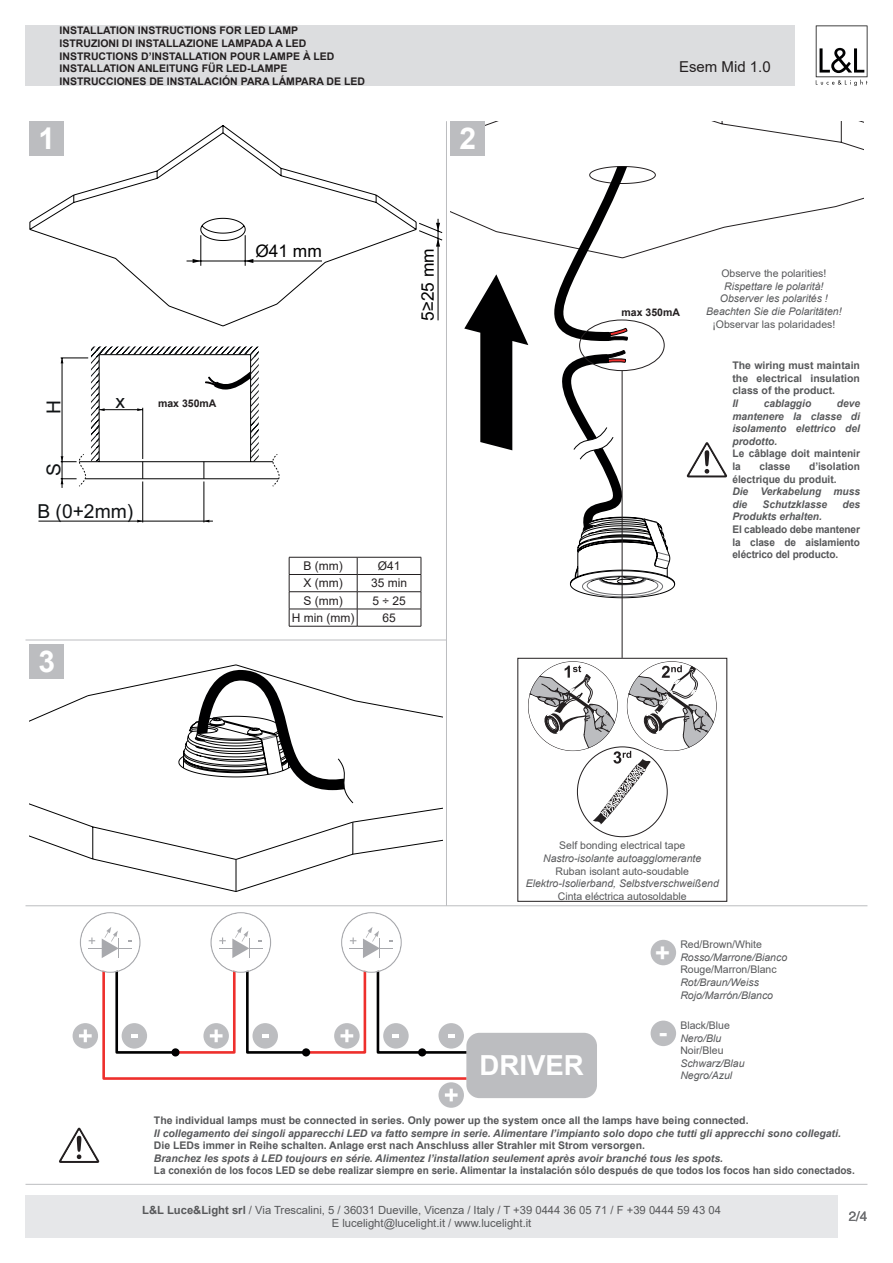
<style>
.page{position:relative;width:893px;height:1263px;background:#fff}
.page>*{position:absolute;margin:0;border:0;box-sizing:border-box;transform-origin:0 0}
.t1{font:700 30px "Arial";color:#fff}
.t2{font:700 27.6px "Arial";color:#fff}
.t3{font:700 25.5px "Arial";color:#fff}
.t4{font:19.2px "Arial";color:#101315}
.t5{font:17.4px "Arial";color:#000001}
.t6{font:15px "Arial";color:#231f20}
.t7{font:13.5px "Helvetica LT Std";color:#6c6d70}
.t8{font:12px "Arial";color:#231f20}
.t9{font:11.25px/12.8px "Arial";color:#57585a;text-align:center}
.t10{font:italic 700 10.5px/12.6px "Arial";color:#57585a;text-align:justify}
.t11{font:700 10.5px/12.6px "Arial";color:#57585a}
.t12{font:italic 10.5px "Arial";color:#57585a}
.t13{font:700 10.5px "Arial";color:#231f20}
.t14{font:10.5px "Arial";color:#57585a}
.t15{font:700 10.5px "Arial";color:#57585a;scale:.95 1}
.t16{font:700 10.5px/12.6px "Arial";color:#57585a;text-align:justify;scale:.96 1}
.s1{font-weight:700}
</style>
<div class="page">
<div style="left:26px;top:1195px;width:812px;height:42px;background:#e6e7e9"></div>
<div style="left:26px;top:26px;width:769px;height:60px;background:#dcdddf"></div>
<svg style="left:464px;top:274px;width:64px;height:176px"></svg>
<svg style="left:451px;top:121px;width:412px;height:136px"></svg>
<svg style="left:547px;top:166px;width:81px;height:175px"></svg>
<svg style="left:562px;top:350px;width:113px;height:248px"></svg>
<svg style="left:30px;top:664px;width:412px;height:215px"></svg>
<svg style="left:178px;top:669px;width:188px;height:223px"></svg>
<svg style="left:30px;top:125px;width:386px;height:201px"></svg>
<svg style="left:419px;top:219px;width:23px;height:101px"></svg>
<hr style="left:245px;top:235px;width:1px;height:31px;background:#000001">
<hr style="left:187px;top:261px;width:135px;height:1px;background:#000001">
<hr style="left:201px;top:235px;width:1px;height:31px;background:#000001">
<svg style="left:245px;top:259px;width:8px;height:4px"></svg>
<svg style="left:193px;top:259px;width:8px;height:4px"></svg>
<hr style="left:142px;top:481px;width:1px;height:41px;background:#000001">
<hr style="left:62px;top:358px;width:1px;height:130px;background:#000001">
<hr style="left:204px;top:481px;width:1px;height:41px;background:#000001">
<hr style="left:38px;top:521px;width:175px;height:1px;background:#000001">
<svg style="left:61px;top:346px;width:219px;height:140px"></svg>
<div style="left:30px;top:121px;width:34px;height:34px;background:#bcbdc0"></div>
<div style="left:30px;top:644px;width:34px;height:34px;background:#bcbdc0"></div>
<div style="left:451px;top:121px;width:34px;height:34px;background:#bcbdc0"></div>
<hr style="left:446px;top:121px;width:1px;height:785px;background:#bcbdc0">
<hr style="left:26px;top:1184px;width:841px;height:1px;background:#bcbdc0">
<hr style="left:26px;top:639px;width:420px;height:1px;background:#bcbdc0">
<hr style="left:26px;top:905px;width:841px;height:1px;background:#bcbdc0">
<hr style="left:289px;top:557px;width:68px;height:1px;background:#231f20">
<hr style="left:357px;top:557px;width:64px;height:1px;background:#231f20">
<hr style="left:289px;top:574px;width:68px;height:1px;background:#231f20">
<hr style="left:357px;top:574px;width:64px;height:1px;background:#231f20">
<hr style="left:289px;top:591px;width:68px;height:1px;background:#231f20">
<hr style="left:357px;top:591px;width:64px;height:1px;background:#231f20">
<hr style="left:289px;top:609px;width:68px;height:1px;background:#231f20">
<svg style="left:289px;top:557px;width:1px;height:69px"></svg>
<hr style="left:357px;top:609px;width:64px;height:1px;background:#231f20">
<svg style="left:357px;top:557px;width:1px;height:69px"></svg>
<svg style="left:421px;top:557px;width:1px;height:69px"></svg>
<hr style="left:289px;top:626px;width:68px;height:1px;background:#231f20">
<hr style="left:357px;top:626px;width:64px;height:1px;background:#231f20">
<div style="left:466px;top:1033px;width:131px;height:65px;background:#bcbdc0;border-radius:13px"></div>
<div style="left:438px;top:1082px;width:26px;height:26px;background:#bcbdc0;border-radius:50%"></div>
<svg style="left:445px;top:1089px;width:13px;height:12px"></svg>
<div style="left:73px;top:1023px;width:25px;height:25px;background:#bcbdc0;border-radius:50%"></div>
<svg style="left:79px;top:912px;width:390px;height:169px"></svg>
<div style="left:651px;top:940px;width:25px;height:25px;background:#bcbdc0;border-radius:50%"></div>
<div style="left:651px;top:1020px;width:25px;height:26px;background:#bcbdc0;border-radius:50%"></div>
<svg style="left:59px;top:1128px;width:40px;height:35px"></svg>
<svg style="left:816px;top:26px;width:51px;height:60px"></svg>
<svg style="left:528px;top:665px;width:189px;height:160px"></svg>
<div style="left:579px;top:320px;width:85px;height:51px;border:1px solid #231f20;border-radius:50%"></div>
<hr style="left:622px;top:371px;width:1px;height:287px;background:#231f20">
<svg style="left:687px;top:442px;width:40px;height:35px"></svg>
<p class="t13" style="left:60px;top:23px;width:240px">INSTALLATION INSTRUCTIONS FOR LED LAMP</p>
<p class="t13" style="left:60px;top:36px;width:248px">ISTRUZIONI DI INSTALLAZIONE LAMPADA A LED</p>
<p class="t13" style="left:60px;top:49px;width:276px">INSTRUCTIONS D’INSTALLATION POUR LAMPE À LED</p>
<p class="t13" style="left:60px;top:61px;width:229px">INSTALLATION ANLEITUNG FÜR LED-LAMPE</p>
<p class="t13" style="left:60px;top:74px;width:307px">INSTRUCCIONES DE INSTALACIÓN PARA LÁMPARA DE LED</p>
<p class="t1" style="left:38px;top:117px;width:18px">1</p>
<p class="t1" style="left:459px;top:117px;width:18px">2</p>
<p class="t4" style="left:41px;top:414px;width:15px;rotate:-90deg">H</p>
<p class="t4" style="left:41px;top:476px;width:14px;rotate:-90deg">S</p>
<p class="t4" style="left:116px;top:389px;width:11px">x</p>
<p class="t4" style="left:37px;top:499px;width:97px">B (0+2mm)</p>
<p class="t13" style="left:158px;top:396px;width:60px">max 350mA</p>
<p class="t1" style="left:38px;top:640px;width:18px">3</p>
<p class="t5" style="left:255px;top:240px;width:68px">Ø41 mm</p>
<p class="t5" style="left:416px;top:321px;width:74px;rotate:-90deg">5≥25 mm</p>
<p class="t8" style="left:303px;top:558px;width:41px">B (mm)</p>
<p class="t8" style="left:378px;top:558px;width:24px">Ø41</p>
<p class="t8" style="left:303px;top:575px;width:41px">X (mm)</p>
<p class="t8" style="left:371px;top:575px;width:38px">35 min</p>
<p class="t8" style="left:303px;top:592px;width:41px">S (mm)</p>
<p class="t8" style="left:372px;top:592px;width:35px">5 ÷ 25</p>
<p class="t8" style="left:292px;top:609px;width:64px">H min (mm)</p>
<p class="t8" style="left:382px;top:609px;width:15px">65</p>
<p class="t6" style="left:679px;top:56px;width:93px">Esem Mid 1.0</p>
<p class="t13" style="left:622px;top:304px;width:60px">max 350mA</p>
<p class="t14" style="left:721px;top:266px;width:107px">Observe the polarities!</p>
<p class="t12" style="left:724px;top:279px;width:101px">Rispettare le polarità!</p>
<p class="t12" style="left:720px;top:292px;width:109px">Observer les polarités !</p>
<p class="t12" style="left:706px;top:304px;width:137px">Beachten Sie die Polaritäten!</p>
<p class="t14" style="left:712px;top:317px;width:125px">¡Observar las polaridades!</p>
<p class="t11" style="left:732px;top:359px;width:129px;text-align:justify">The wiring must maintain the electrical insulation class of the product.</p>
<p class="t10" style="left:732px;top:397px;width:7px">Il</p>
<p class="t10" style="left:764px;top:397px;width:49px">cablaggio</p>
<p class="t10" style="left:732px;top:397px;width:129px;text-indent:104px">deve mantenere la classe di isolamento elettrico del prodotto.</p>
<p class="t11" style="left:732px;top:447px;width:129px">Le câblage doit maintenir la</p>
<p class="t11" style="left:732px;top:460px;width:129px;text-indent:77px">d’isolation électrique du produit.</p>
<p class="t10" style="left:732px;top:485px;width:129px">Die Verkabelung muss die</p>
<p class="t11" style="left:759px;top:460px;width:33px">classe</p>
<p class="t10" style="left:762px;top:498px;width:66px">Schutzklasse</p>
<p class="t10" style="left:842px;top:498px;width:19px">des</p>
<p class="t10" style="left:732px;top:511px;width:91px">Produkts erhalten.</p>
<p class="t16" style="left:732px;top:523px;width:134px">El cableado debe mantener la clase de aislamiento eléctrico del producto.</p>
<p class="t14" style="left:559px;top:838px;width:128px">Self bonding electrical tape</p>
<p class="t12" style="left:543px;top:851px;width:160px">Nastro-isolante autoagglomerante</p>
<p class="t14" style="left:555px;top:863px;width:135px">Ruban isolant auto-soudable</p>
<p class="t12" style="left:526px;top:877px;width:195px">Elektro-Isolierband, Selbstverschweißend</p>
<p class="t14" style="left:558px;top:889px;width:130px">Cinta eléctrica autosoldable</p>
<p class="t2" style="left:479px;top:1047px;width:106px">DRIVER</p>
<p class="t3" style="left:655px;top:935px;width:16px">+</p>
<p class="t3" style="left:658px;top:1014px;width:10px">-</p>
<p class="t14" style="left:680px;top:937px;width:83px">Red/Brown/White</p>
<p class="t12" style="left:680px;top:950px;width:108px">Rosso/Marrone/Bianco</p>
<p class="t14" style="left:680px;top:962px;width:98px">Rouge/Marron/Blanc</p>
<p class="t12" style="left:680px;top:975px;width:80px">Rot/Braun/Weiss</p>
<p class="t12" style="left:680px;top:988px;width:94px">Rojo/Marrón/Blanco</p>
<p class="t14" style="left:680px;top:1018px;width:51px">Black/Blue</p>
<p class="t12" style="left:680px;top:1031px;width:42px">Nero/Blu</p>
<p class="t14" style="left:680px;top:1043px;width:45px">Noir/Bleu</p>
<p class="t12" style="left:680px;top:1056px;width:66px">Schwarz/Blau</p>
<p class="t12" style="left:680px;top:1069px;width:53px">Negro/Azul</p>
<p class="t11" style="left:154px;top:1114px;width:596px">The individual lamps must be connected in series. Only power up the system once all the lamps have being connected.</p>
<p class="t10" style="left:154px;top:1127px;width:688px">Il collegamento dei singoli apparecchi LED va fatto sempre in serie. Alimentare l’impianto solo dopo che tutti gli apprecchi sono collegati.</p>
<p class="t11" style="left:154px;top:1139px;width:493px">Die LEDs immer in Reihe schalten. Anlage erst nach Anschluss aller Strahler mit Strom versorgen.</p>
<p class="t10" style="left:154px;top:1152px;width:571px">Branchez les spots à LED toujours en série. Alimentez l’installation seulement après avoir branché tous les spots.</p>
<p class="t15" style="left:154px;top:1163px;width:739px">La conexión de los focos LED se debe realizar siempre en serie. Alimentar la instalación sólo después de que todos los focos han sido conectados.</p>
<p class="t9" style="left:142px;top:1203px;width:580px"><span class="s1">L&amp;L Luce&amp;Light srl</span> / Via Trescalini, 5 / 36031 Dueville, Vicenza / Italy / T +39 0444 36 05 71 / F +39 0444 59 43 04<br>E lucelight@lucelight.it / www.lucelight.it</p>
<p class="t7" style="left:849px;top:1208px;width:20px">2/4</p>
</div>
